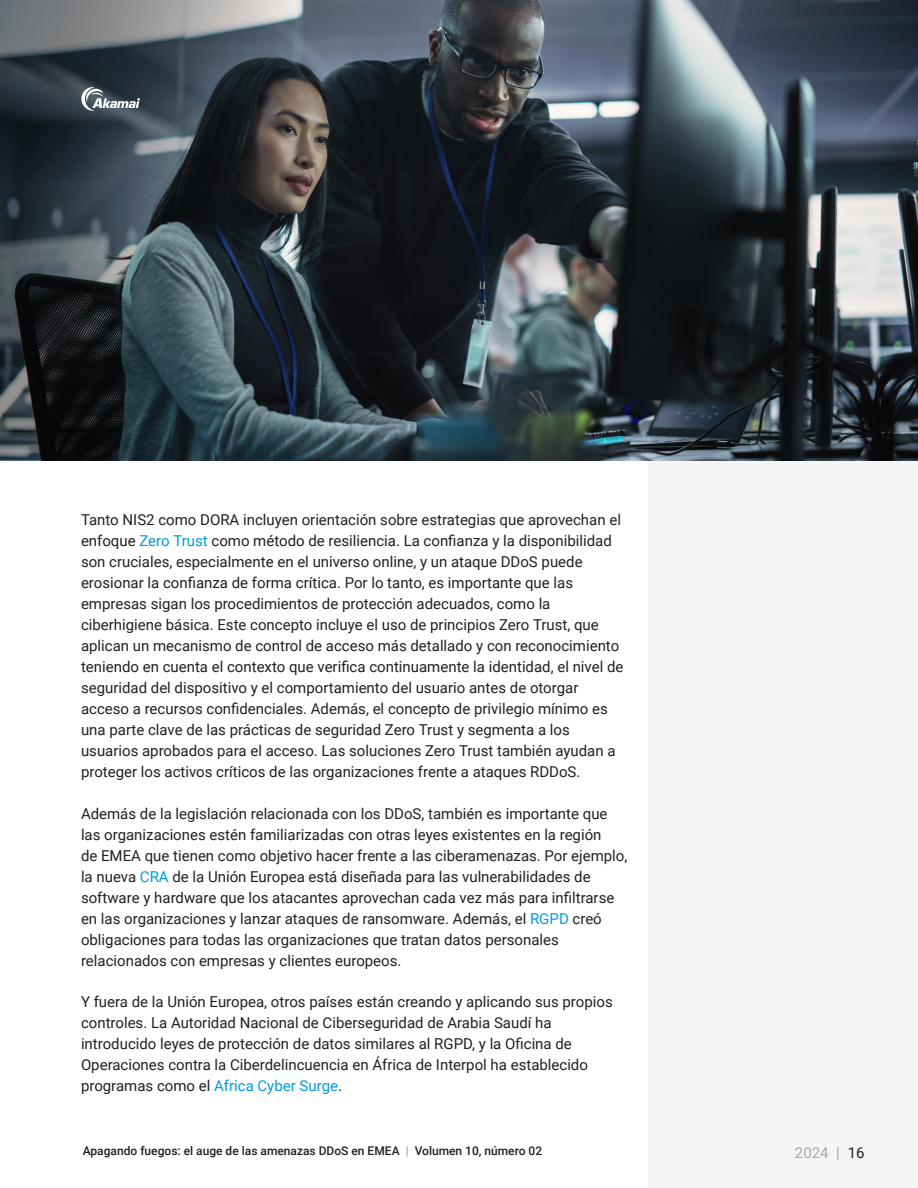
<style>
.page{position:relative;width:918px;height:1188px;background:#fff}
.page>*{position:absolute;margin:0;border:0;box-sizing:border-box;transform-origin:0 0}
.Body{font:15px/21px "Roboto";color:#231f20}
.t1{font:15px "Roboto";color:#a8a8aa}
.t2{font:500 12px "Roboto";color:#231f20}
.s1{color:#009cde}
.s2{font-weight:700;color:#a8a8aa}
.s3{color:#231f20}
</style>
<div class="page">
<div style="left:648px;top:0;width:270px;height:1188px;background:#f5f5f6"></div>
<img style="left:325px;top:0;width:593px;height:460px">
<svg style="left:0;top:0;width:325px;height:460px;background:#3a454b"></svg>
<svg style="left:81px;top:87px;width:59px;height:24px"></svg>
<p class="Body" style="left:81px;top:509px;width:544px">Tanto NIS2 como DORA incluyen orientación sobre estrategias que aprovechan el enfoque <span class="s1">Zero Trust</span> como método de resiliencia. La confianza y la disponibilidad son cruciales, especialmente en el universo online, y un ataque DDoS puede erosionar la confianza de forma crítica. Por lo tanto, es importante que las empresas sigan los procedimientos de protección adecuados, como la ciberhigiene básica. Este concepto incluye el uso de principios Zero Trust, que aplican un mecanismo de control de acceso más detallado y con reconocimiento teniendo en cuenta el contexto que verifica continuamente la identidad, el nivel de seguridad del dispositivo y el comportamiento del usuario antes de otorgar acceso a recursos confidenciales. Además, el concepto de privilegio mínimo es una parte clave de las prácticas de seguridad Zero Trust y segmenta a los usuarios aprobados para el acceso. Las soluciones Zero Trust también ayudan a proteger los activos críticos de las organizaciones frente a ataques RDDoS.</p>
<p class="Body" style="left:81px;top:802px;width:548px">Además de la legislación relacionada con los DDoS, también es importante que las organizaciones estén familiarizadas con otras leyes existentes en la región<br>de EMEA que tienen como objetivo hacer frente a las ciberamenazas. Por ejemplo, la nueva <span class="s1">CRA</span> de la Unión Europea está diseñada para las vulnerabilidades de software y hardware que los atacantes aprovechan cada vez más para infiltrarse en las organizaciones y lanzar ataques de ransomware. Además, el <span class="s1">RGPD</span> creó obligaciones para todas las organizaciones que tratan datos personales relacionados con empresas y clientes europeos.</p>
<p class="Body" style="left:81px;top:990px;width:533px">Y fuera de la Unión Europea, otros países están creando y aplicando sus propios controles. La Autoridad Nacional de Ciberseguridad de Arabia Saudí ha introducido leyes de protección de datos similares al RGPD, y la Oficina de Operaciones contra la Ciberdelincuencia en África de Interpol ha establecido programas como el <span class="s1">Africa Cyber Surge</span>.</p>
<p class="t2" style="left:83px;top:1142px;width:461px">Apagando fuegos: el auge de las amenazas DDoS en EMEA <span class="s2">|</span> Volumen 10, número 02</p>
<p class="t1" style="left:795px;top:1142px;width:71px">2024 | <span class="s3">16</span></p>
</div>
